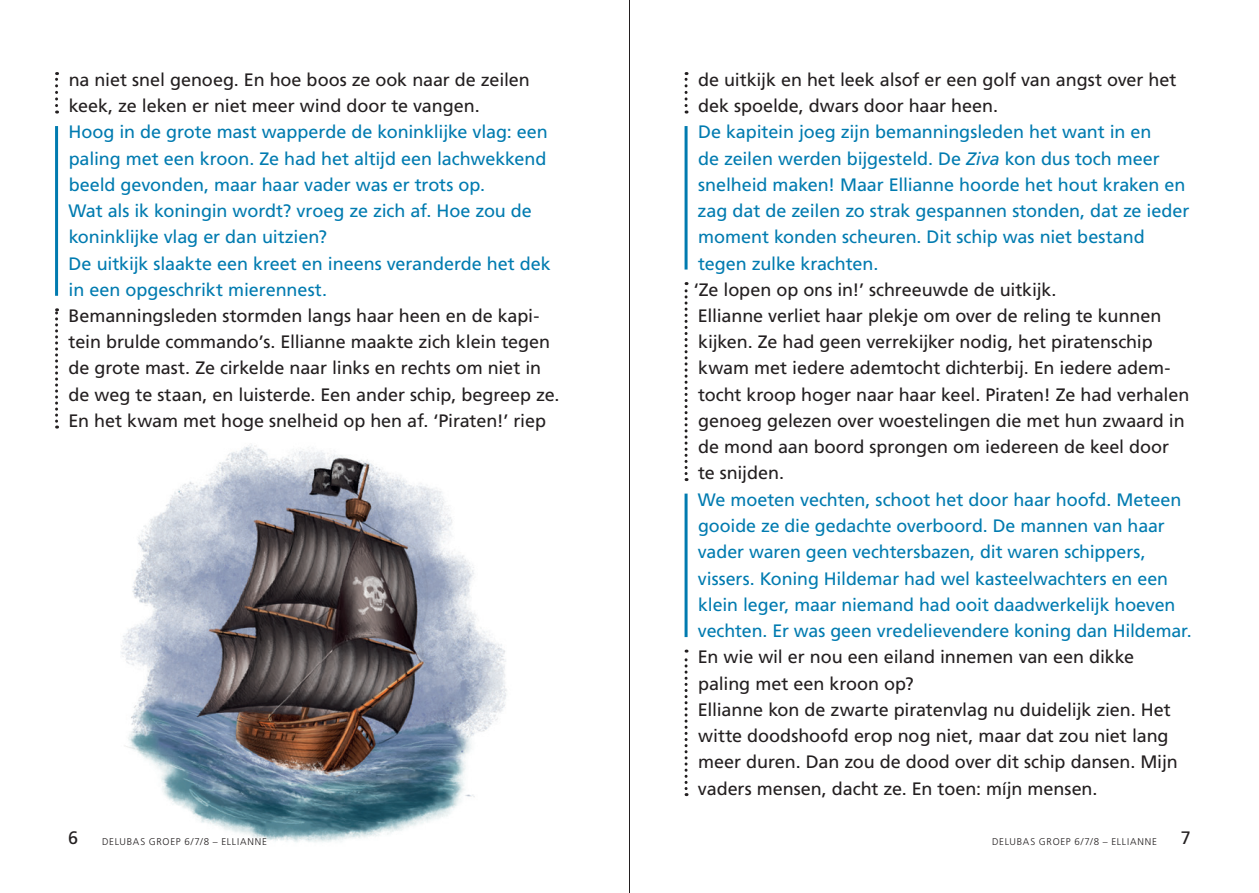
<style>
.page{position:relative;width:1259px;height:893px;background:#fff}
.page>*{position:absolute;margin:0;border:0;box-sizing:border-box;transform-origin:0 0}
.t1{font:18px/26.2px "Frutiger LT Pro";letter-spacing:-.005em;color:#231f20}
.t2{font:18px/26.2px "Frutiger LT Pro";letter-spacing:-.005em;color:#007bb0}
.t3{font:300 9.75px "Frutiger LT Pro";letter-spacing:.075em;color:#231f20}
.s1{font-style:italic}
</style>
<div class="page">
<img style="left:58px;top:425px;width:449px;height:417px">
<svg style="left:55px;top:72px;width:3px;height:42px"></svg>
<hr style="left:55px;top:126px;width:3px;height:170px;background:#007bb0">
<svg style="left:55px;top:308px;width:3px;height:121px"></svg>
<svg style="left:684px;top:72px;width:3px;height:42px"></svg>
<hr style="left:684px;top:126px;width:3px;height:144px;background:#007bb0">
<svg style="left:684px;top:282px;width:3px;height:199px"></svg>
<hr style="left:684px;top:494px;width:3px;height:143px;background:#007bb0">
<svg style="left:684px;top:650px;width:3px;height:146px"></svg>
<hr style="left:629px;top:0;width:1px;height:893px;background:#231f20">
<p class="t1" style="left:69px;top:66px;width:463px">na niet snel genoeg. En hoe boos ze ook naar de zeilen keek, ze leken er niet meer wind door te vangen.</p>
<p class="t2" style="left:68px;top:119px;width:484px">Hoog in de grote mast wapperde de koninklijke vlag: een paling met een kroon. Ze had het altijd een lachwekkend beeld gevonden, maar haar vader was er trots op.<br>Wat als ik koningin wordt? vroeg ze zich af. Hoe zou de koninklijke vlag er dan uitzien?<br>De uitkijk slaakte een kreet en ineens veranderde het dek in een opgeschrikt mierennest.</p>
<p class="t1" style="left:68px;top:303px;width:493px">Bemanningsleden stormden langs haar heen en de kapi&shy;tein brulde commando’s. Ellianne maakte zich klein tegen de grote mast. Ze cirkelde naar links en rechts om niet in de weg te staan, en luisterde. Een ander schip, begreep ze.<br>En het kwam met hoge snelheid op hen af. ‘Piraten!’ riep</p>
<p class="t1" style="left:698px;top:66px;width:480px">de uitkijk en het leek alsof er een golf van angst over het dek spoelde, dwars door haar heen.</p>
<p class="t2" style="left:697px;top:119px;width:493px">De kapitein joeg zijn bemanningsleden het want in en<br>de zeilen werden bijgesteld. De <span class="s1">Ziva</span> kon dus toch meer snelheid maken! Maar Ellianne hoorde het hout kraken en zag dat de zeilen zo strak gespannen stonden, dat ze ieder moment konden scheuren. Dit schip was niet bestand tegen zulke krachten.</p>
<p class="t1" style="left:693px;top:276px;width:497px">‘Ze lopen op ons in!’ schreeuwde de uitkijk.<br>Ellianne verliet haar plekje om over de reling te kunnen kijken. Ze had geen verrekijker nodig, het piratenschip kwam met iedere ademtocht dichterbij. En iedere adem&shy;tocht kroop hoger naar haar keel. Piraten! Ze had verhalen genoeg gelezen over woestelingen die met hun zwaard in de mond aan boord sprongen om iedereen de keel door<br>te snijden.</p>
<p class="t2" style="left:698px;top:486px;width:495px">We moeten vechten, schoot het door haar hoofd. Meteen gooide ze die gedachte overboord. De mannen van haar vader waren geen vechtersbazen, dit waren schippers, vissers. Koning Hildemar had wel kasteelwachters en een klein leger, maar niemand had ooit daadwerkelijk hoeven vechten. Er was geen vredelievendere koning dan Hildemar.</p>
<p class="t1" style="left:698px;top:644px;width:481px">En wie wil er nou een eiland innemen van een dikke paling met een kroon op?<br>Ellianne kon de zwarte piratenvlag nu duidelijk zien. Het witte doodshoofd erop nog niet, maar dat zou niet lang meer duren. Dan zou de dood over dit schip dansen. Mijn vaders mensen, dacht ze. En toen: míjn mensen.</p>
<p class="t1" style="left:68px;top:825px;width:12px">6</p>
<p class="t3" style="left:102px;top:835px;width:166px">DELUBAS GROEP 6/7/8 – ELLIANNE</p>
<p class="t3" style="left:992px;top:835px;width:166px">DELUBAS GROEP 6/7/8 – ELLIANNE</p>
<p class="t1" style="left:1181px;top:825px;width:12px">7</p>
</div>
